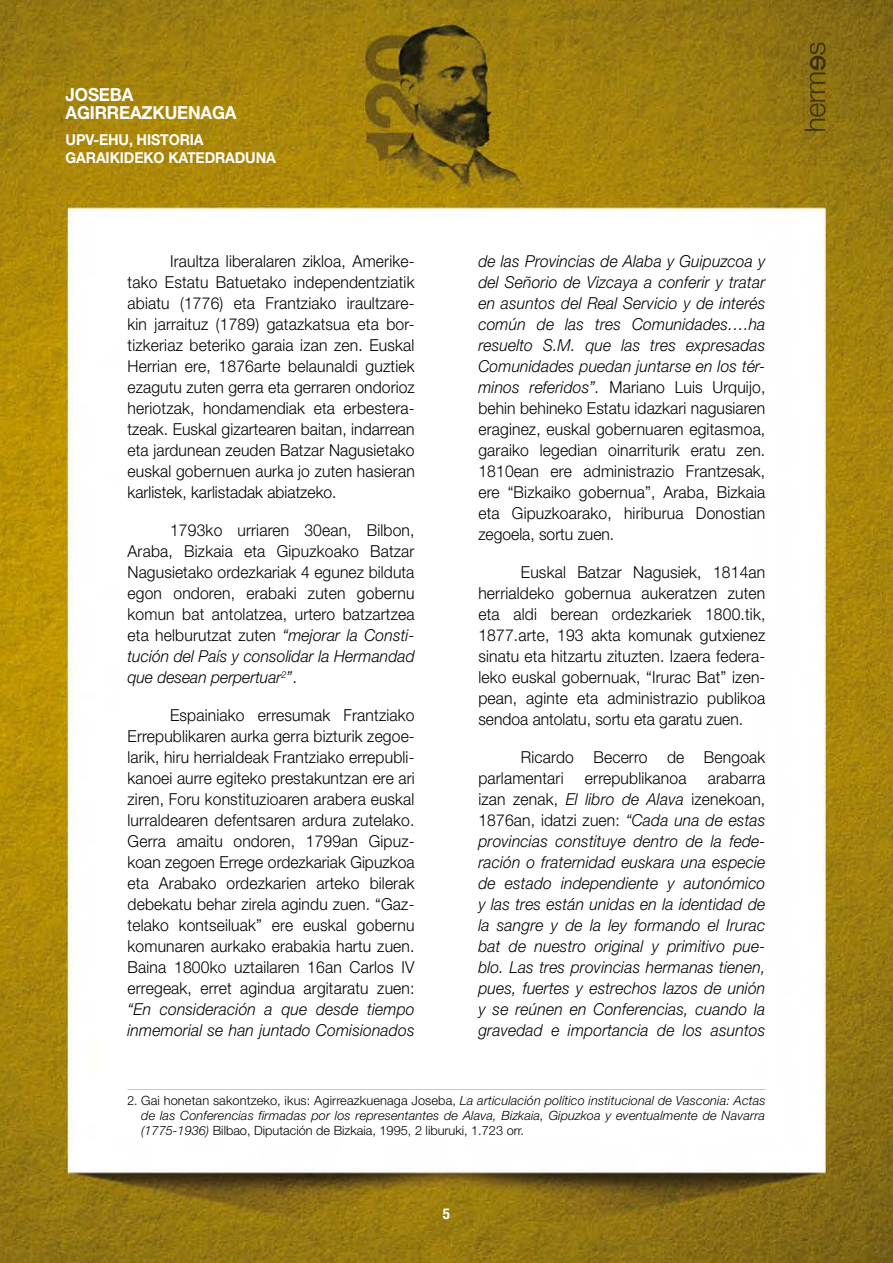
<style>
.page{position:relative;width:893px;height:1263px;background:#fff}
.page>*{position:absolute;margin:0;border:0;box-sizing:border-box;transform-origin:0 0}
.t1{font:700 18px/18px "Helvetica Neue LT Std";letter-spacing:-.01em;color:#fff;scale:.95 1}
.t2{font:300 16.5px/21px "Helvetica Neue LT Std";letter-spacing:.01em;color:#000;text-align:justify;scale:.95 1}
.t3{font:italic 300 16.5px/21px "Helvetica Neue LT Std";letter-spacing:.01em;color:#000;scale:.95 1}
.t4{font:700 15px/18px "Helvetica Neue LT Std";letter-spacing:-.01em;color:#fff;scale:.95 1}
.t5{font:700 condensed 15px "Helvetica Neue LT Std";color:#fff}
.t6{font:italic 300 12.75px/15.3px "Helvetica Neue LT Std";letter-spacing:.01em;color:#000;text-align:justify}
.s1{font-style:italic}
.s2{font-style:normal}
</style>
<div class="page">
<img style="left:0;top:0;width:893px;height:1263px">
<svg style="left:804px;top:43px;width:22px;height:88px"></svg>
<hr style="left:128px;top:1089px;width:637px;height:1px;background:#dfc78b">
<p class="t1" style="left:66px;top:85px;width:182px">JOSEBA<br>AGIRREAZKUENAGA</p>
<p class="t4" style="left:66px;top:130px;width:223px">UPV-EHU, HISTORIA<br>GARAIKIDEKO KATEDRADUNA</p>
<p class="t2" style="left:128px;top:250px;width:304px;text-indent:43px">Iraultza liberalaren zikloa, Amerike&shy;tako Estatu Batuetako independentziatik abiatu (1776) eta Frantziako iraultzare&shy;kin jarraituz (1789) gatazkatsua eta bor&shy;tizkeriaz beteriko garaia izan zen. Euskal Herrian ere, 1876arte belaunaldi guztiek ezagutu zuten gerra eta gerraren ondorioz heriotzak, hondamendiak eta erbestera&shy;tzeak. Euskal gizartearen baitan, indarrean eta jardunean zeuden Batzar Nagusietako euskal gobernuen aurka jo zuten hasieran karlistek, karlistadak abiatzeko.</p>
<p class="t2" style="left:128px;top:519px;width:304px;text-indent:43px">1793ko urriaren 30ean, Bilbon, Araba, Bizkaia eta Gipuzkoako Batzar Nagusietako ordezkariak 4 egunez bilduta egon ondoren, erabaki zuten gobernu komun bat antolatzea, urtero batzartzea eta helburutzat zuten <span class="s1">“mejorar la Consti&shy;tución del País y consolidar la Hermandad que desean perpertuar</span><sup>2</sup><span class="s1">”</span>.</p>
<p class="t2" style="left:128px;top:704px;width:304px;text-indent:43px">Espainiako erresumak Frantziako Errepublikaren aurka gerra bizturik zegoe&shy;larik, hiru herrialdeak Frantziako errepubli&shy;kanoei aurre egiteko prestakuntzan ere ari ziren, Foru konstituzioaren arabera euskal lurraldearen defentsaren ardura zutelako.<br>Gerra amaitu ondoren, 1799an Gipuz&shy;koan zegoen Errege ordezkariak Gipuzkoa eta Arabako ordezkarien arteko bilerak debekatu behar zirela agindu zuen. “Gaz&shy;telako kontseiluak” ere euskal gobernu komunaren aurkako erabakia hartu zuen.<br>Baina 1800ko uztailaren 16an Carlos IV erregeak, erret agindua argitaratu zuen:</p>
<p class="t3" style="left:128px;top:998px;width:304px">“En consideración a que desde tiempo inmemorial se han juntado Comisionados</p>
<p class="t2" style="left:478px;top:250px;width:304px"><span class="s1">de las Provincias de Alaba y Guipuzcoa y del Señorio de Vizcaya a conferir y tratar en asuntos del Real Servicio y de interés común de las tres Comunidades….ha resuelto S.M. que las tres expresadas Comunidades puedan juntarse en los tér&shy;minos referidos”.</span> Mariano Luis Urquijo, behin behineko Estatu idazkari nagusiaren eraginez, euskal gobernuaren egitasmoa, garaiko legedian oinarriturik eratu zen.<br>1810ean ere administrazio Frantzesak, ere “Bizkaiko gobernua”, Araba, Bizkaia eta Gipuzkoarako, hiriburua Donostian zegoela, sortu zuen.</p>
<p class="t2" style="left:478px;top:561px;width:304px;text-indent:43px">Euskal Batzar Nagusiek, 1814an herrialdeko gobernua aukeratzen zuten eta aldi berean ordezkariek 1800.tik, 1877.arte, 193 akta komunak gutxienez sinatu eta hitzartu zituzten. Izaera federa&shy;leko euskal gobernuak, “Irurac Bat” izen&shy;pean, aginte eta administrazio publikoa sendoa antolatu, sortu eta garatu zuen.</p>
<p class="t2" style="left:478px;top:746px;width:304px;text-indent:43px">Ricardo Becerro de Bengoak parlamentari</p>
<p class="t3" style="left:478px;top:767px;width:304px;text-align:justify;text-indent:229px"><span class="s2">arabarra izan zenak,</span> El libro de Alava <span class="s2">izenekoan, 1876an, idatzi zuen:</span> “Cada una de estas provincias constituye dentro de la fede&shy;ración o fraternidad euskara una especie de estado independiente y autonómico y las tres están unidas en la identidad de la sangre y de la ley formando el Irurac bat de nuestro original y primitivo pue&shy;blo. Las tres provincias hermanas tienen, pues, fuertes y estrechos lazos de unión y se reúnen en Conferencias, cuando la gravedad e importancia de los asuntos</p>
<p class="t2" style="left:585px;top:767px;width:108px">errepublikanoa</p>
<p class="t6" style="left:141px;top:1092px;width:626px;text-indent:-14px"><span class="s2">2. Gai honetan sakontzeko, ikus: Agirreazkuenaga Joseba,</span> La articulación político institucional de Vasconia: Actas de las Conferencias firmadas por los representantes de Alava, Bizkaia, Gipuzkoa y eventualmente de Navarra (1775-1936) <span class="s2">Bilbao, Diputación de Bizkaia, 1995, 2 liburuki, 1.723 orr.</span></p>
<p class="t5" style="left:443px;top:1205px;width:9px">5</p>
</div>
